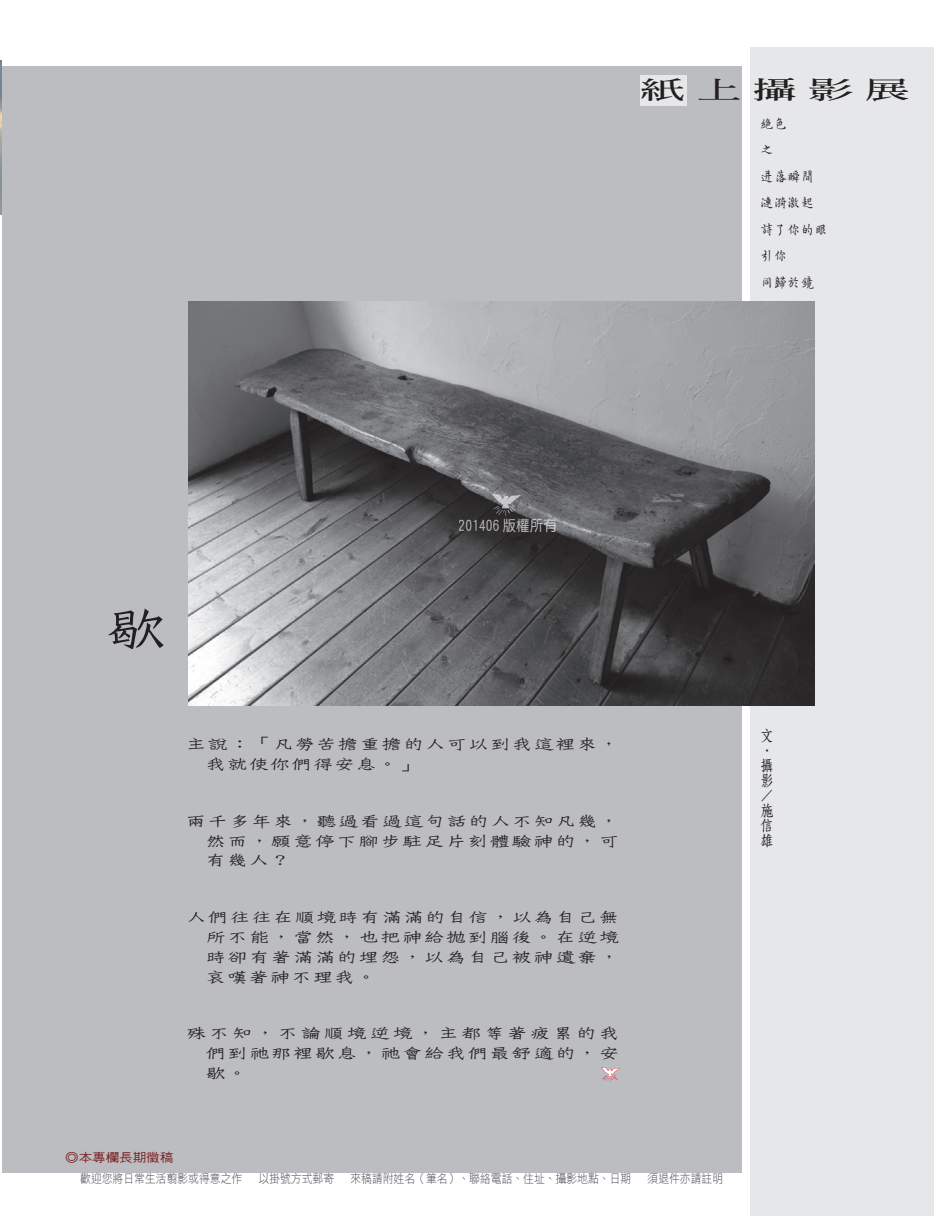
<style>
.page{position:relative;width:934px;height:1217px;background:#fff}
.page>*{position:absolute;margin:0;border:0;box-sizing:border-box;transform-origin:0 0}
.題目{font:54px "DF Tie Xian W3 WIN BF";color:#231f20;scale:1.2 1}
.作者{font:24.75px "DF Ming W7 WIN BF";letter-spacing:.26em;color:#231f20;scale:1.8 1}
.攝影展{font:16.5px/19.8px "DF Tie Xian W3 WIN BF";letter-spacing:.02em;color:#231f20;text-align:justify;scale:1.3 1}
.攝影展-2{font:16.5px "DF Tie Xian W3 WIN BF";color:#231f20;scale:1.3 1}
.作者-2{font:15px "DFWZ Ming W4 WIN BF";color:#231f20;scale:.9 1}
.t1{font:15px "DF Yuan W5 WIN BF";color:#fff;scale:.9 1}
.作者-3{font:15px/15px "DF Fang Song W6 WIN BF";color:#231f20;text-align:justify;scale:.9 1}
.作者-4{font:13.5px "DF Fang Song W6 WIN BF";color:#231f20;scale:1.11 1}
.作者-5{font:12.15px "DF Hei W5 WIN BF";color:#782023;scale:1.11 1}
.作者-6{font:12px "DF Hei W3 WIN BF";color:#57585a;scale:.9 1}
</style>
<div class="page">
<div style="left:2px;top:67px;width:740px;height:1105px;background:#bcbdc0"></div>
<div style="left:750px;top:47px;width:183px;height:1167px;background:#e6e7e9"></div>
<div style="left:639px;top:75px;width:47px;height:31px;background:#e6e7e9"></div>
<img style="left:188px;top:301px;width:626px;height:404px">
<svg style="left:601px;top:1067px;width:19px;height:14px"></svg>
<svg style="left:491px;top:493px;width:30px;height:22px"></svg>
<p class="作者" style="left:640px;top:77px;width:151px">紙上攝影展</p>
<p class="作者-2" style="left:760px;top:116px;width:31px">絕色</p>
<p class="作者-2" style="left:760px;top:142px;width:16px">之</p>
<p class="作者-2" style="left:760px;top:169px;width:61px">迸落瞬間</p>
<p class="作者-2" style="left:760px;top:195px;width:61px">漣漪激起</p>
<p class="作者-2" style="left:760px;top:222px;width:76px">詩了你的眼</p>
<p class="作者-2" style="left:760px;top:248px;width:31px">引你</p>
<p class="作者-2" style="left:760px;top:275px;width:61px">同歸於鏡</p>
<p class="題目" style="left:104px;top:601px;width:51px">歇</p>
<p class="t1" style="left:459px;top:518px;width:110px">201406 版權所有</p>
<p class="攝影展" style="left:185px;top:734px;width:335px">主說：「凡勞苦擔重擔的人可以到我這裡來，</p>
<p class="攝影展-2" style="left:205px;top:755px;width:166px">我就使你們得安息。」</p>
<p class="攝影展" style="left:205px;top:810px;width:320px;text-indent:-20px">兩千多年來，聽過看過這句話的人不知凡幾，然而，願意停下腳步駐足片刻體驗神的，可有幾人？</p>
<p class="攝影展" style="left:205px;top:907px;width:320px;text-indent:-20px">人們往往在順境時有滿滿的自信，以為自己無所不能，當然，也把神給拋到腦後。在逆境時卻有著滿滿的埋怨，以為自己被神遺棄，哀嘆著神不理我。</p>
<p class="攝影展" style="left:205px;top:1023px;width:320px;text-indent:-20px">殊不知，不論順境逆境，主都等著疲累的我們到祂那裡歇息，祂會給我們最舒適的，安歇。</p>
<p class="作者-3" style="left:760px;top:727px;width:15px">文</p>
<p class="作者-4" style="left:773px;top:742px;width:15px;rotate:90deg">‧</p>
<p class="作者-3" style="left:760px;top:757px;width:16px">攝影／施信雄</p>
<p class="作者-5" style="left:65px;top:1151px;width:99px">◎本專欄長期徵稿</p>
<p class="作者-6" style="left:80px;top:1171px;width:716px">歡迎您將日常生活翦影或得意之作 　以掛號方式郵寄 　來稿請附姓名（筆名）、聯絡電話、住址、攝影地點、日期 　須退件亦請註明</p>
</div>
